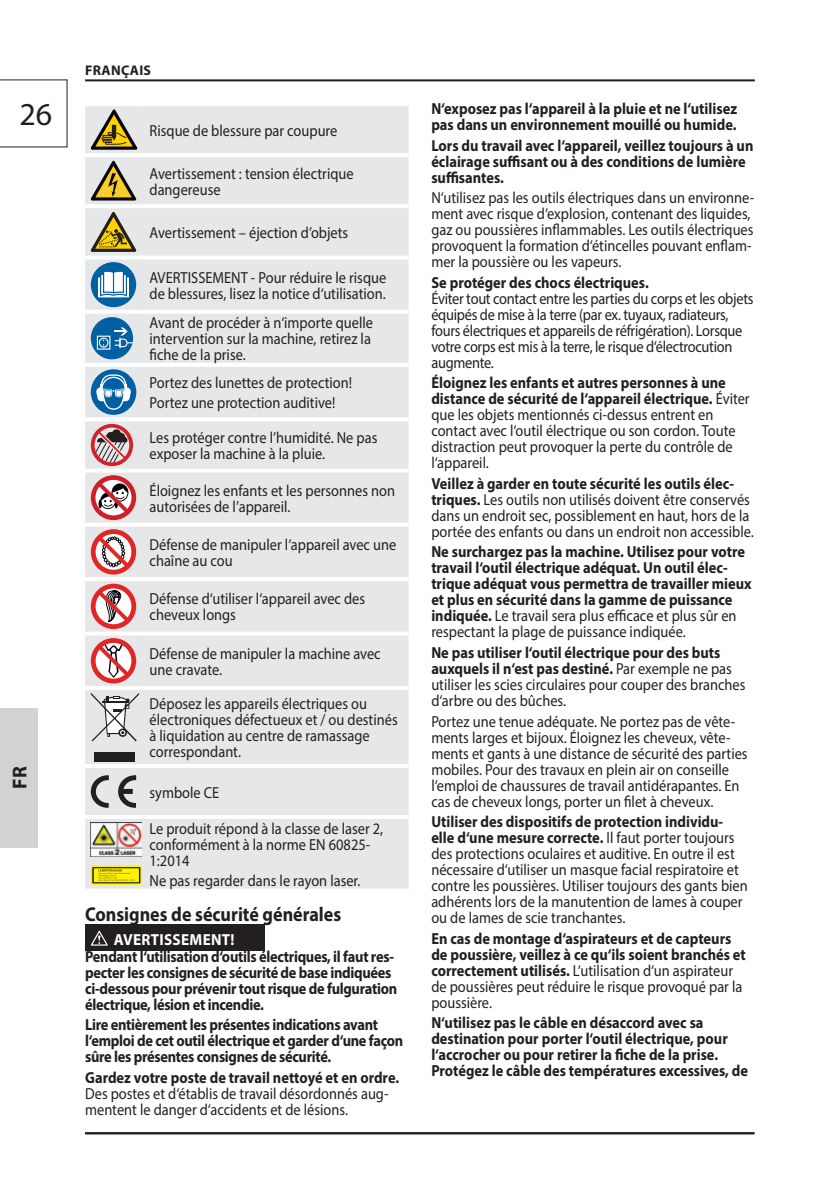
<style>
.page{position:relative;width:840px;height:1191px;background:#fff}
.page>*{position:absolute;margin:0;border:0;box-sizing:border-box;transform-origin:0 0}
.t1{font:32px "Myriad Pro";color:#231f20}
.t2{font:700 20px "Myriad Pro";color:#231f20;scale:.9 1}
.t3{font:700 20px "Myriad Pro";color:#231f20}
.t4{font:16px/16px "Myriad Pro";color:#231f20;scale:.9 1}
.t5{font:700 16px/16px "Myriad Pro";color:#231f20;scale:.9 1}
.t6{font:700 16px/16px "Myriad Pro";letter-spacing:-.02em;color:#231f20;scale:.9 1}
.t7{font:16px/16px "Myriad Pro";letter-spacing:-.02em;color:#231f20;scale:.9 1}
.t8{font:700 16px "Myriad Pro";letter-spacing:.02em;color:#fff;scale:.95 1}
.t9{font:700 14px "Myriad Pro";letter-spacing:.02em;color:#231f20}
.s1{font-weight:700}
.s2{font-weight:400}
</style>
<div class="page">
<hr style="left:85px;top:1132px;width:669px;height:2px;background:#231f20">
<hr style="left:85px;top:79px;width:669px;height:2px;background:#231f20">
<svg style="left:0;top:79px;width:67px;height:68px"></svg>
<div style="left:0;top:708px;width:38px;height:138px;background:#d1d2d4"></div>
<div style="left:85px;top:106px;width:323px;height:782px;background:#e6e7e9"></div>
<hr style="left:85px;top:153px;width:59px;height:4px;background:#fff">
<hr style="left:144px;top:153px;width:264px;height:4px;background:#fff">
<hr style="left:85px;top:204px;width:59px;height:4px;background:#fff">
<hr style="left:144px;top:204px;width:264px;height:4px;background:#fff">
<svg style="left:85px;top:255px;width:59px;height:4px"></svg>
<hr style="left:85px;top:310px;width:59px;height:4px;background:#fff">
<hr style="left:144px;top:310px;width:264px;height:4px;background:#fff">
<hr style="left:85px;top:363px;width:59px;height:4px;background:#fff">
<hr style="left:144px;top:363px;width:264px;height:4px;background:#fff">
<hr style="left:85px;top:417px;width:59px;height:4px;background:#fff">
<hr style="left:144px;top:417px;width:264px;height:4px;background:#fff">
<hr style="left:85px;top:469px;width:59px;height:4px;background:#fff">
<svg style="left:85px;top:522px;width:59px;height:4px"></svg>
<svg style="left:144px;top:522px;width:264px;height:4px"></svg>
<hr style="left:85px;top:577px;width:59px;height:4px;background:#fff">
<hr style="left:144px;top:577px;width:264px;height:4px;background:#fff">
<svg style="left:85px;top:631px;width:59px;height:4px"></svg>
<svg style="left:144px;top:631px;width:264px;height:4px"></svg>
<hr style="left:85px;top:686px;width:59px;height:4px;background:#fff">
<hr style="left:144px;top:686px;width:264px;height:4px;background:#fff">
<hr style="left:85px;top:764px;width:59px;height:4px;background:#fff">
<hr style="left:144px;top:764px;width:264px;height:4px;background:#fff">
<hr style="left:85px;top:815px;width:59px;height:4px;background:#fff">
<hr style="left:144px;top:815px;width:264px;height:4px;background:#fff">
<svg style="left:85px;top:888px;width:59px;height:1px"></svg>
<svg style="left:144px;top:888px;width:264px;height:1px"></svg>
<svg style="left:144px;top:255px;width:264px;height:4px"></svg>
<hr style="left:144px;top:469px;width:264px;height:4px;background:#fff">
<svg style="left:91px;top:109px;width:46px;height:41px;background:#aa9f72"></svg>
<svg style="left:90px;top:161px;width:46px;height:40px;background:#b2a67a"></svg>
<svg style="left:90px;top:212px;width:46px;height:40px;background:#b2a774"></svg>
<div style="left:91px;top:262px;width:45px;height:45px;background:#0160a1;border-radius:50%"></div>
<svg style="left:98px;top:272px;width:31px;height:25px"></svg>
<div style="left:91px;top:317px;width:42px;height:42px;background:#0160a1;border-radius:50%"></div>
<div style="left:97px;top:336px;width:13px;height:14px;border:1px solid #fff"></div>
<div style="left:99px;top:337px;width:9px;height:11px;border:1px solid #fff;border-radius:50%"></div>
<svg style="left:115px;top:327px;width:18px;height:23px"></svg>
<div style="left:91px;top:369px;width:45px;height:46px;background:#0160a1;border-radius:50%"></div>
<svg style="left:96px;top:374px;width:35px;height:36px"></svg>
<svg style="left:95px;top:429px;width:32px;height:35px"></svg>
<div style="left:91px;top:424px;width:42px;height:42px;border:4px solid #d1232a;border-radius:50%"></div>
<svg style="left:91px;top:475px;width:45px;height:45px"></svg>
<svg style="left:91px;top:529px;width:45px;height:45px"></svg>
<svg style="left:91px;top:583px;width:45px;height:46px"></svg>
<svg style="left:91px;top:638px;width:45px;height:45px"></svg>
<div style="left:94px;top:751px;width:41px;height:10px;background:#231f20"></div>
<svg style="left:91px;top:692px;width:48px;height:49px"></svg>
<svg style="left:118px;top:775px;width:18px;height:32px"></svg>
<svg style="left:91px;top:775px;width:18px;height:32px"></svg>
<img style="left:91px;top:823px;width:51px;height:34px">
<div style="left:91px;top:865px;width:51px;height:20px;background:linear-gradient(to right,#aca10c,#ada20c);border-radius:2px"></div>
<svg style="left:92px;top:867px;width:48px;height:16px"></svg>
<div style="left:85px;top:925px;width:179px;height:26px;background:#231f20"></div>
<svg style="left:91px;top:930px;width:17px;height:15px"></svg>
<h1 class="t1" style="left:20px;top:98px;width:34px">26</h1>
<p class="t3" style="left:9px;top:788px;width:24px;rotate:-90deg">FR</p>
<p class="t3" style="left:8px;top:790px;width:15px;rotate:-90deg">D</p>
<p class="t9" style="left:85px;top:62px;width:67px">FRANÇAIS</p>
<p class="t4" style="left:149px;top:123px;width:210px">Risque de blessure par coupure</p>
<p class="t4" style="left:149px;top:166px;width:228px">Avertissement : tension électrique dangereuse</p>
<p class="t4" style="left:149px;top:225px;width:222px">Avertissement – éjection d’objets</p>
<p class="t4" style="left:149px;top:270px;width:264px">AVERTISSEMENT - Pour réduire le risque de blessures, lisez la notice d‘utilisation.</p>
<p class="t4" style="left:149px;top:315px;width:250px">Avant de procéder à n‘importe quelle intervention sur la machine, retirez la fiche de la prise.</p>
<p class="t4" style="left:149px;top:373px;width:226px;line-height:20.6px">Portez des lunettes de protection!<br>Portez une protection auditive!</p>
<p class="t4" style="left:149px;top:430px;width:254px">Les protéger contre l’humidité. Ne pas exposer la machine à la pluie.</p>
<p class="t4" style="left:149px;top:483px;width:274px">Éloignez les enfants et les personnes non autorisées de l’appareil.</p>
<p class="t4" style="left:149px;top:537px;width:275px">Défense de manipuler l‘appareil avec une chaîne au cou</p>
<p class="t4" style="left:149px;top:591px;width:241px">Défense d‘utiliser l‘appareil avec des cheveux longs</p>
<p class="t4" style="left:149px;top:646px;width:258px">Défense de manipuler la machine avec une cravate.</p>
<p class="t4" style="left:149px;top:696px;width:277px">Déposez les appareils électriques ou électroniques défectueux et / ou destinés à liquidation au centre de ramassage correspondant.</p>
<p class="t4" style="left:149px;top:784px;width:79px">symbole CE</p>
<p class="t4" style="left:149px;top:820px;width:261px">Le produit répond à la classe de laser 2, conformément à la norme EN 60825-<br>1:2014</p>
<p class="t4" style="left:149px;top:873px;width:236px">Ne pas regarder dans le rayon laser.</p>
<p class="t2" style="left:85px;top:903px;width:286px">Consignes de sécurité générales</p>
<p class="t8" style="left:114px;top:931px;width:129px">AVERTISSEMENT!</p>
<p class="t6" style="left:85px;top:948px;width:348px">Pendant l‘utilisation d‘outils électriques, il faut res&shy;pecter les consignes de sécurité de base indiquées ci-dessous pour prévenir tout risque de fulguration électrique, lésion et incendie.</p>
<p class="t6" style="left:85px;top:1017px;width:355px">Lire entièrement les présentes indications avant l‘emploi de cet outil électrique et garder d‘une façon sûre les présentes consignes de sécurité.</p>
<p class="t5" style="left:85px;top:1069px;width:350px">Gardez votre poste de travail nettoyé et en ordre.</p>
<p class="t4" style="left:85px;top:1085px;width:338px">Des postes et d‘établis de travail désordonnés aug&shy;mentent le danger d‘accidents et de lésions.</p>
<p class="t5" style="left:431px;top:101px;width:341px">N‘exposez pas l‘appareil à la pluie et ne l‘utilisez pas dans un environnement mouillé ou humide.</p>
<p class="t5" style="left:431px;top:138px;width:359px">Lors du travail avec l‘appareil, veillez toujours à un éclairage suffisant ou à des conditions de lumière suffisantes.</p>
<p class="t4" style="left:431px;top:190px;width:360px">N‘utilisez pas les outils électriques dans un environne&shy;ment avec risque d‘explosion, contenant des liquides, gaz ou poussières inflammables. Les outils électriques provoquent la formation d‘étincelles pouvant enflam&shy;mer la poussière ou les vapeurs.</p>
<p class="t5" style="left:431px;top:275px;width:243px">Se protéger des chocs électriques.</p>
<p class="t7" style="left:431px;top:291px;width:359px">Éviter tout contact entre les parties du corps et les objets équipés de mise à la terre (par ex. tuyaux, radiateurs, fours électriques et appareils de réfrigération). Lorsque votre corps est mis à la terre, le risque d‘électrocution augmente.</p>
<p class="t4" style="left:431px;top:375px;width:355px"><span class="s1">Éloignez les enfants et autres personnes à une distance de sécurité de l‘appareil électrique.</span> Éviter que les objets mentionnés ci-dessus entrent en contact avec l‘outil électrique ou son cordon. Toute distraction peut provoquer la perte du contrôle de l‘appareil.</p>
<p class="t4" style="left:431px;top:476px;width:359px"><span class="s1">Veillez à garder en toute sécurité les outils élec&shy;triques.</span> Les outils non utilisés doivent être conservés dans un endroit sec, possiblement en haut, hors de la portée des enfants ou dans un endroit non accessible.</p>
<p class="t5" style="left:431px;top:544px;width:357px">Ne surchargez pas la machine. Utilisez pour votre travail l‘outil électrique adéquat. Un outil élec&shy;trique adéquat vous permettra de travailler mieux et plus en sécurité dans la gamme de puissance indiquée. <span class="s2">Le travail sera plus efficace et plus sûr en respectant la plage de puissance indiquée.</span></p>
<p class="t4" style="left:431px;top:645px;width:350px"><span class="s1">Ne pas utiliser l‘outil électrique pour des buts auxquels il n‘est pas destiné.</span> Par exemple ne pas utiliser les scies circulaires pour couper des branches d‘arbre ou des bûches.</p>
<p class="t4" style="left:431px;top:713px;width:353px">Portez une tenue adéquate. Ne portez pas de vête&shy;ments larges et bijoux. Éloignez les cheveux, vête&shy;ments et gants à une distance de sécurité des parties mobiles. Pour des travaux en plein air on conseille l‘emploi de chaussures de travail antidérapantes. En cas de cheveux longs, porter un filet à cheveux.</p>
<p class="t4" style="left:431px;top:814px;width:353px"><span class="s1">Utiliser des dispositifs de protection individu&shy;elle d‘une mesure correcte.</span> Il faut porter toujours des protections oculaires et auditive. En outre il est nécessaire d‘utiliser un masque facial respiratoire et contre les poussières. Utiliser toujours des gants bien adhérents lors de la manutention de lames à couper ou de lames de scie tranchantes.</p>
<p class="t5" style="left:431px;top:930px;width:351px">En cas de montage d‘aspirateurs et de capteurs de poussière, veillez à ce qu‘ils soient branchés et correctement utilisés. <span class="s2">L‘utilisation d‘un aspirateur de poussières peut réduire le risque provoqué par la poussière.</span></p>
<p class="t5" style="left:431px;top:1015px;width:353px">N‘utilisez pas le câble en désaccord avec sa destination pour porter l‘outil électrique, pour l‘accrocher ou pour retirer la fiche de la prise.<br>Protégez le câble des températures excessives, de</p>
</div>
